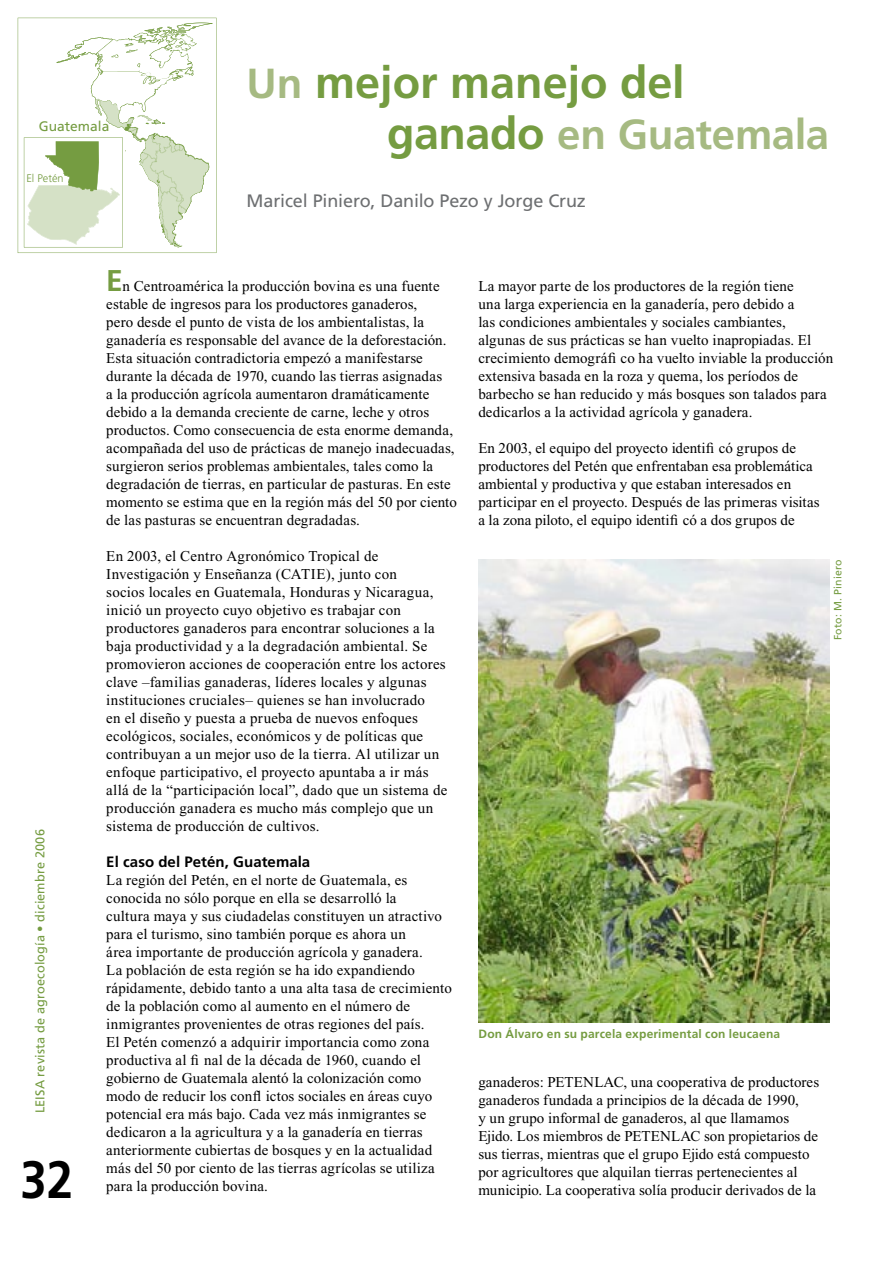
<style>
.page{position:relative;width:893px;height:1263px;background:#fff}
.page>*{position:absolute;margin:0;border:0;box-sizing:border-box;transform-origin:0 0}
.t1{font:700 52.5px "Frutiger";color:#000;scale:.9 1}
.t2{font:700 45px "Frutiger";color:#759c41}
.t3{font:700 42px "Frutiger";letter-spacing:-.01em;color:#a6ba82}
.t4{font:18px "Frutiger";letter-spacing:-.01em;color:#6d6f71}
.t5{font:15px/18px "Times New Roman";letter-spacing:.01em;color:#000}
.t6{font:700 15px "Frutiger";letter-spacing:.005em;color:#000}
.t7{font:13.8px "Frutiger";color:#759c41}
.t8{font:12.75px "Frutiger";letter-spacing:.01em;color:#759c41}
.t9{font:700 12px "Frutiger";letter-spacing:.015em;color:#759c41}
.t10{font:300 10.95px "Frutiger";color:#759c41}
.t11{font:10.5px "Frutiger";letter-spacing:.015em;color:#759c41}
.s1{font-size:42px;color:#a6ba82}
.s2{font-size:45px;color:#759c41}
.s3{font-family:"Frutiger";font-weight:700;font-size:30px;color:#759c41}
</style>
<div class="page">
<img style="left:478px;top:560px;width:351px;height:462px">
<svg style="left:18px;top:18px;width:199px;height:235px"></svg>
<svg style="left:24px;top:23px;width:188px;height:224px"></svg>
<img style="left:117px;top:33px;width:33px;height:78px">
<img style="left:158px;top:33px;width:32px;height:18px">
<img style="left:124px;top:123px;width:34px;height:70px">
<img style="left:91px;top:40px;width:26px;height:67px">
<p class="t7" style="left:39px;top:119px;width:72px">Guatemala</p>
<p class="t10" style="left:26px;top:172px;width:39px">El Petén</p>
<h2 class="t2" style="left:247px;top:55px;width:439px"><span class="s1">Un</span> mejor manejo del</h2>
<h3 class="t3" style="left:387px;top:109px;width:444px"><span class="s2">ganado</span> en Guatemala</h3>
<p class="t4" style="left:247px;top:190px;width:341px">Maricel Piniero, Danilo Pezo y Jorge Cruz</p>
<p class="t8" style="left:33px;top:1113px;width:286px;rotate:-90deg">LEISA revista de agroecología • diciembre 2006</p>
<h1 class="t1" style="left:21px;top:1149px;width:60px">32</h1>
<p class="t5" style="left:106px;top:277px;width:352px"><span class="s3">E</span>n Centroamérica la producción bovina es una fuente estable de ingresos para los productores ganaderos,<br>pero desde el punto de vista de los ambientalistas, la ganadería es responsable del avance de la deforestación.<br>Esta situación contradictoria empezó a manifestarse durante la década de 1970, cuando las tierras asignadas<br>a la producción agrícola aumentaron dramáticamente debido a la demanda creciente de carne, leche y otros productos. Como consecuencia de esta enorme demanda, acompañada del uso de prácticas de manejo inadecuadas, surgieron serios problemas ambientales, tales como la degradación de tierras, en particular de pasturas. En este momento se estima que en la región más del 50 por ciento de las pasturas se encuentran degradadas.</p>
<p class="t5" style="left:106px;top:547px;width:343px">En 2003, el Centro Agronómico Tropical de Investigación y Enseñanza (CATIE), junto con<br>socios locales en Guatemala, Honduras y Nicaragua, inició un proyecto cuyo objetivo es trabajar con productores ganaderos para encontrar soluciones a la baja productividad y a la degradación ambiental. Se promovieron acciones de cooperación entre los actores clave –familias ganaderas, líderes locales y algunas instituciones cruciales– quienes se han involucrado<br>en el diseño y puesta a prueba de nuevos enfoques ecológicos, sociales, económicos y de políticas que contribuyan a un mejor uso de la tierra. Al utilizar un enfoque participativo, el proyecto apuntaba a ir más allá de la “participación local”, dado que un sistema de producción ganadera es mucho más complejo que un sistema de producción de cultivos.</p>
<p class="t6" style="left:106px;top:853px;width:205px">El caso del Petén, Guatemala</p>
<p class="t5" style="left:106px;top:871px;width:347px">La región del Petén, en el norte de Guatemala, es conocida no sólo porque en ella se desarrolló la<br>cultura maya y sus ciudadelas constituyen un atractivo para el turismo, sino también porque es ahora un<br>área importante de producción agrícola y ganadera.<br>La población de esta región se ha ido expandiendo rápidamente, debido tanto a una alta tasa de crecimiento de la población como al aumento en el número de inmigrantes provenientes de otras regiones del país.<br>El Petén comenzó a adquirir importancia como zona productiva al fi nal de la década de 1960, cuando el gobierno de Guatemala alentó la colonización como modo de reducir los confl ictos sociales en áreas cuyo potencial era más bajo. Cada vez más inmigrantes se dedicaron a la agricultura y a la ganadería en tierras anteriormente cubiertas de bosques y en la actualidad más del 50 por ciento de las tierras agrícolas se utiliza para la producción bovina.</p>
<p class="t5" style="left:478px;top:277px;width:356px">La mayor parte de los productores de la región tiene<br>una larga experiencia en la ganadería, pero debido a<br>las condiciones ambientales y sociales cambiantes, algunas de sus prácticas se han vuelto inapropiadas. El crecimiento demográfi co ha vuelto inviable la producción extensiva basada en la roza y quema, los períodos de barbecho se han reducido y más bosques son talados para dedicarlos a la actividad agrícola y ganadera.</p>
<p class="t5" style="left:478px;top:439px;width:343px">En 2003, el equipo del proyecto identifi có grupos de productores del Petén que enfrentaban esa problemática ambiental y productiva y que estaban interesados en participar en el proyecto. Después de las primeras visitas a la zona piloto, el equipo identifi có a dos grupos de</p>
<p class="t11" style="left:832px;top:640px;width:82px;rotate:-90deg">Foto: M. Piniero</p>
<p class="t9" style="left:478px;top:1027px;width:303px">Don Álvaro en su parcela experimental con leucaena</p>
<p class="t5" style="left:478px;top:1073px;width:342px">ganaderos: PETENLAC, una cooperativa de productores ganaderos fundada a principios de la década de 1990,<br>y un grupo informal de ganaderos, al que llamamos Ejido. Los miembros de PETENLAC son propietarios de sus tierras, mientras que el grupo Ejido está compuesto por agricultores que alquilan tierras pertenecientes al municipio. La cooperativa solía producir derivados de la</p>
</div>
